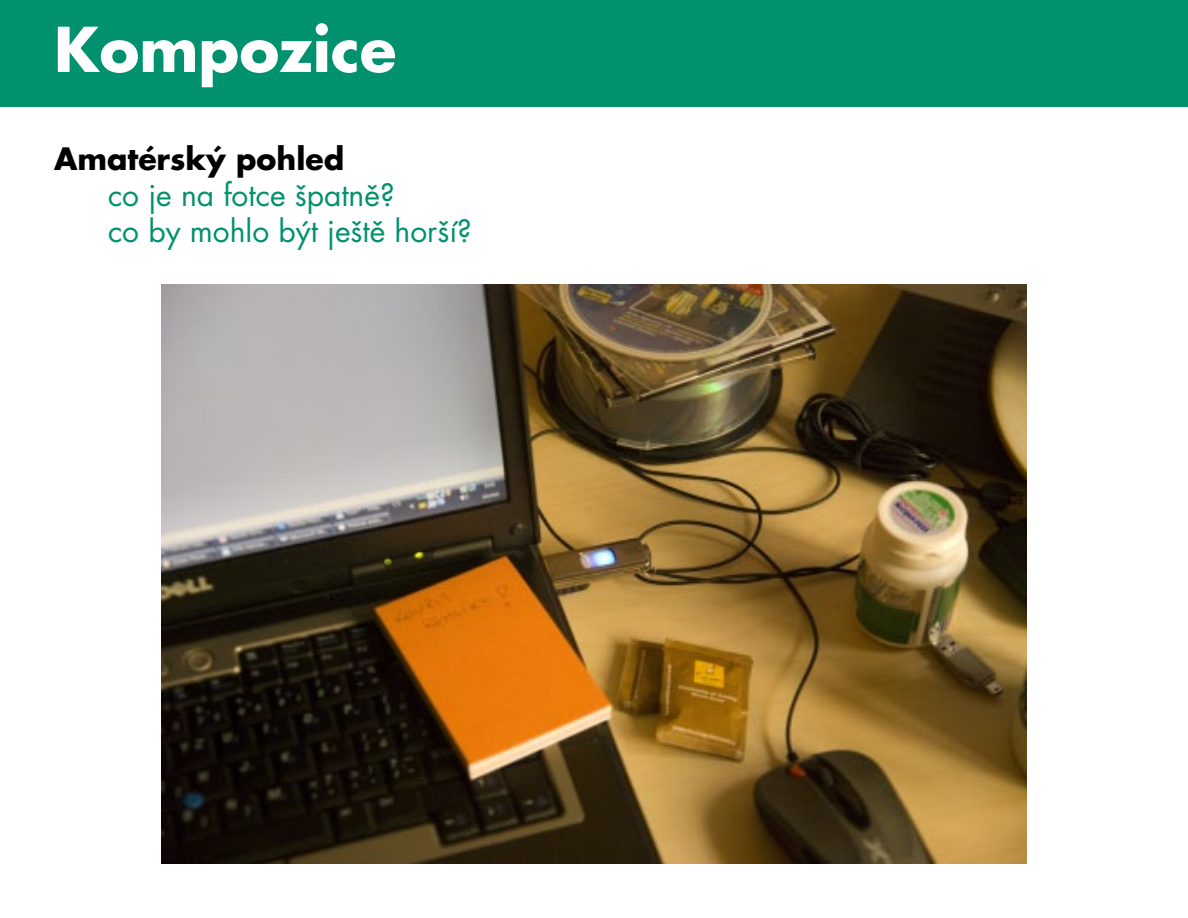
<style>
.page{position:relative;width:1188px;height:918px;background:#fff}
.page>*{position:absolute;margin:0;border:0;box-sizing:border-box;transform-origin:0 0}
.t1{font:700 60px "Futura CE";color:#fff}
.t2{font:30px/36px "Futura CE";color:#00916e}
.t3{font:700 30px "Futura CE";color:#000}
</style>
<div class="page">
<div style="left:0;top:0;width:1188px;height:106px;background:#00916e"></div>
<img style="left:161px;top:284px;width:866px;height:580px">
<h1 class="t1" style="left:54px;top:16px;width:344px">Kompozice</h1>
<p class="t3" style="left:54px;top:142px;width:292px">Amatérský pohled</p>
<p class="t2" style="left:108px;top:179px;width:365px">co je na fotce špatně?<br>co by mohlo být ještě horší?</p>
</div>
